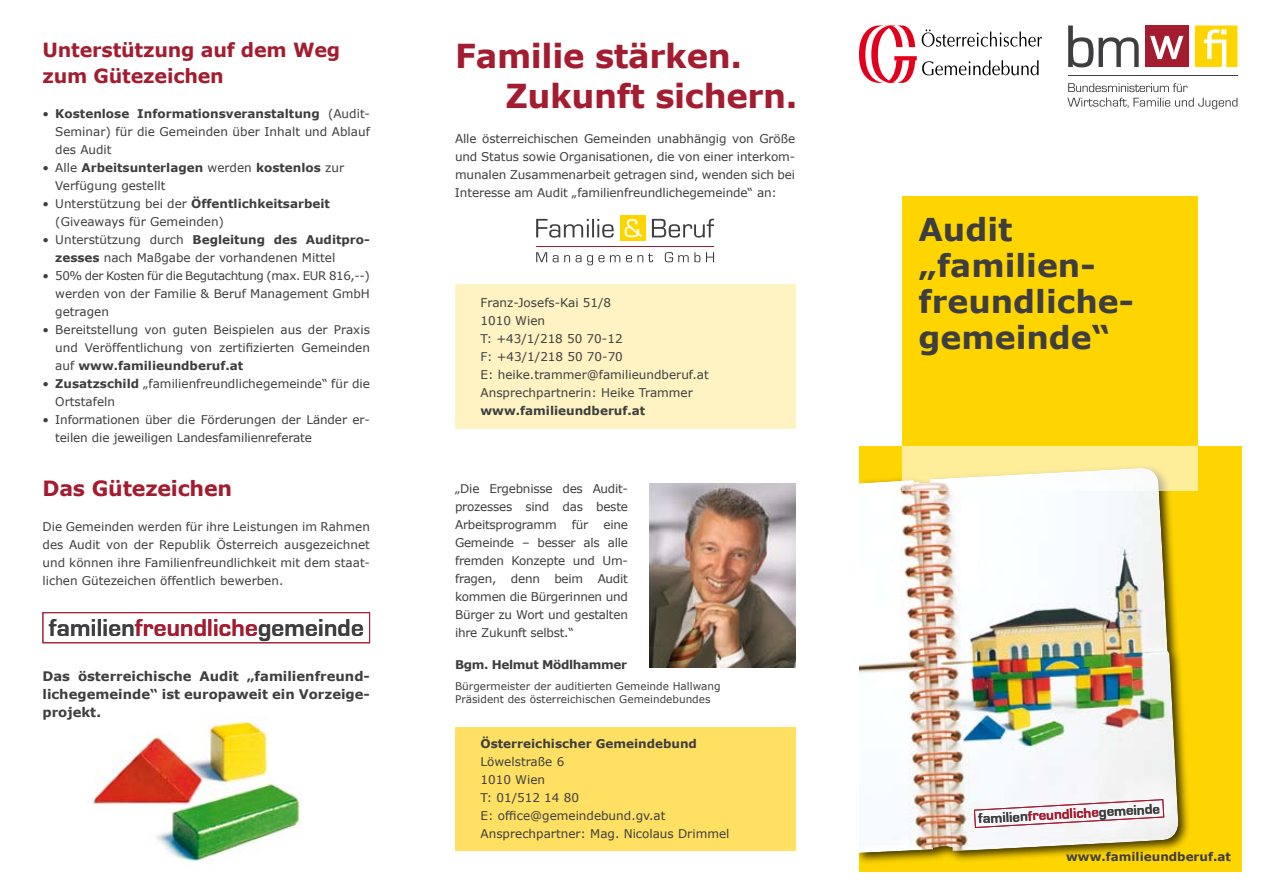
<style>
.page{position:relative;width:1263px;height:893px;background:#fff}
.page>*{position:absolute;margin:0;border:0;box-sizing:border-box;transform-origin:0 0}
.t1{font:700 33px/40.5px "Verdana";letter-spacing:-.01em;color:#a41c30}
.t2{font:700 31.5px/36px "Verdana";color:#3e3e40}
.t3{font:700 25.05px "Eurostile";letter-spacing:.01em;color:#3e3e40}
.t4{font:700 21px "Verdana";letter-spacing:-.01em;color:#a41c30}
.t5{font:700 19.5px/25.5px "Verdana";letter-spacing:-.01em;color:#a41c30}
.t6{font:700 14.55px "Eurostile";color:#3e3e40}
.t7{font:700 13.2px/18px "Verdana";color:#3e3e40;text-align:justify}
.t8{font:12px/18px "Verdana";color:#3e3e40}
.t9{font:700 12px "Verdana";color:#3e3e40}
.t10{font:700 12px "Verdana";letter-spacing:-.03em;color:#3e3e40}
.t11{font:11.85px "Verdana";letter-spacing:-.03em;color:#3e3e40}
.t12{font:10.5px/13.5px "Verdana";color:#3e3e40}
.s1{font-weight:700}
.s2{font-size:12px}
.s3{color:#a41c30}
</style>
<div class="page">
<img style="left:92px;top:720px;width:210px;height:142px">
<div style="left:859px;top:446px;width:383px;height:426px;background:#ffd500"></div>
<div style="left:859px;top:463px;width:333px;height:404px;background:#000;opacity:.75"></div>
<img style="left:859px;top:465px;width:323px;height:388px">
<div style="left:902px;top:196px;width:296px;height:250px;background:#ffd500"></div>
<svg style="left:902px;top:446px;width:296px;height:45px;background:#fcf0b7"></svg>
<hr style="left:1068px;top:75px;width:169px;height:1px;background:#3e3e40">
<svg style="left:1068px;top:26px;width:71px;height:41px"></svg>
<svg style="left:1195px;top:26px;width:42px;height:41px"></svg>
<div style="left:1145px;top:26px;width:44px;height:41px;background:#a41c30"></div>
<svg style="left:1150px;top:36px;width:33px;height:23px"></svg>
<svg style="left:1068px;top:83px;width:119px;height:9px"></svg>
<svg style="left:1067px;top:98px;width:170px;height:11px"></svg>
<div style="left:43px;top:612px;width:327px;height:31px;border:1px solid #a41c30"></div>
<svg style="left:974px;top:799px;width:190px;height:29px;background:#ede0e5"></svg>
<svg style="left:859px;top:26px;width:57px;height:57px"></svg>
<svg style="left:922px;top:29px;width:120px;height:18px"></svg>
<svg style="left:922px;top:60px;width:116px;height:15px"></svg>
<img style="left:649px;top:484px;width:146px;height:184px">
<div style="left:455px;top:284px;width:340px;height:144px;background:#fff2c3"></div>
<div style="left:455px;top:727px;width:340px;height:123px;background:#ffe063"></div>
<svg style="left:536px;top:252px;width:178px;height:13px"></svg>
<div style="left:620px;top:215px;width:25px;height:26px;background:#ffd500"></div>
<svg style="left:625px;top:219px;width:17px;height:18px"></svg>
<svg style="left:536px;top:219px;width:78px;height:19px"></svg>
<svg style="left:652px;top:219px;width:62px;height:19px"></svg>
<hr style="left:536px;top:246px;width:178px;height:1px;background:#a41c30">
<h3 class="t5" style="left:43px;top:37px;width:299px">Unterstützung auf dem Weg zum Gütezeichen</h3>
<p class="t8" style="left:55px;top:104px;width:316px;text-align:justify;text-indent:-13px">• <span class="s1">Kostenlose Informationsveranstaltung</span> (Audit-Seminar) für die Gemeinden über Inhalt und Ablauf des Audit</p>
<p class="t8" style="left:55px;top:158px;width:290px;text-indent:-13px">• Alle <span class="s1">Arbeitsunterlagen</span> werden <span class="s1">kostenlos</span> zur<br>Verfügung gestellt</p>
<p class="t8" style="left:55px;top:194px;width:276px;text-indent:-13px">• Unterstützung bei der <span class="s1">Öffentlichkeitsarbeit </span>(Giveaways für Gemeinden)</p>
<p class="t8" style="left:55px;top:230px;width:316px;text-indent:-13px">• Unterstützung durch <span class="s1">Begleitung des Auditpro&shy;zesses</span> nach Maßgabe der vorhandenen Mittel</p>
<p class="t11" style="left:43px;top:268px;width:329px"><span class="s2">•</span> 50% der Kosten für die Begutachtung (max. EUR 816,--)</p>
<p class="t8" style="left:55px;top:284px;width:316px">werden von der Familie &amp; Beruf Management GmbH getragen</p>
<p class="t8" style="left:55px;top:320px;width:316px;text-align:justify;text-indent:-13px">• Bereitstellung von guten Beispielen aus der Praxis und Veröffentlichung von zertifizierten Gemeinden auf <span class="s1">www.familieundberuf.at</span></p>
<p class="t8" style="left:55px;top:374px;width:316px;text-indent:-13px">• <span class="s1">Zusatzschild</span> „familienfreundlichegemeinde“ für die<br>Ortstafeln</p>
<p class="t8" style="left:55px;top:410px;width:316px;text-indent:-13px">• Informationen über die Förderungen der Länder er&shy;teilen die jeweiligen Landesfamilienreferate</p>
<h3 class="t4" style="left:43px;top:475px;width:191px">Das Gütezeichen</h3>
<p class="t8" style="left:43px;top:517px;width:329px;text-align:justify">Die Gemeinden werden für ihre Leistungen im Rahmen des Audit von der Republik Österreich ausgezeichnet und können ihre Familienfreundlichkeit mit dem staat&shy;lichen Gütezeichen öffentlich bewerben.</p>
<h3 class="t3" style="left:49px;top:614px;width:317px">familien<span class="s3">freundliche</span>gemeinde</h3>
<p class="t7" style="left:43px;top:666px;width:329px">Das österreichische Audit „familienfreund&shy;lichegemeinde“ ist europaweit ein Vorzeige&shy;projekt.</p>
<h1 class="t1" style="left:505px;top:34px;width:294px;text-indent:-50px">Familie stärken.<br>Zukunft sichern.</h1>
<p class="t8" style="left:455px;top:129px;width:342px;text-align:justify">Alle österreichischen Gemeinden unabhängig von Größe und Status sowie Organisationen, die von einer interkom&shy;munalen Zusammenarbeit getragen sind, wenden sich bei Interesse am Audit „familienfreundlichegemeinde“ an:</p>
<p class="t8" style="left:480px;top:293px;width:230px">Franz-Josefs-Kai 51/8<br>1010 Wien<br>T: +43/1/218 50 70-12<br>F: +43/1/218 50 70-70<br>E: heike.trammer@familieundberuf.at<br>Ansprechpartnerin: Heike Trammer</p>
<p class="t9" style="left:480px;top:403px;width:166px">www.familieundberuf.at</p>
<p class="t8" style="left:455px;top:479px;width:174px;text-align:justify">„Die Ergebnisse des Audit&shy;prozesses sind das beste Arbeitsprogramm</p>
<p class="t8" style="left:572px;top:515px;width:18px">für</p>
<p class="t8" style="left:455px;top:515px;width:174px;text-align:justify;text-indent:148px">eine Gemeinde – besser als alle fremden Konzepte und Um&shy;fragen, denn beim Audit kommen die Bürgerinnen und Bürger zu Wort und gestalten ihre Zukunft selbst.“</p>
<p class="t10" style="left:455px;top:657px;width:174px">Bgm. Helmut Mödlhammer</p>
<p class="t12" style="left:455px;top:679px;width:267px">Bürgermeister der auditierten Gemeinde Hallwang<br>Präsident des österreichischen Gemeindebundes</p>
<p class="t9" style="left:480px;top:736px;width:218px">Österreichischer Gemeindebund</p>
<p class="t8" style="left:480px;top:753px;width:250px">Löwelstraße 6<br>1010 Wien<br>T: 01/512 14 80<br>E: office@gemeindebund.gv.at<br>Ansprechpartner: Mag. Nicolaus Drimmel</p>
<h2 class="t2" style="left:918px;top:210px;width:217px">Audit „familien&shy;freundliche&shy;gemeinde“</h2>
<p class="t6" style="left:978px;top:810px;width:183px;rotate:-3deg">familien<span class="s3">freundliche</span>gemeinde</p>
<p class="t9" style="left:1066px;top:849px;width:166px">www.familieundberuf.at</p>
</div>
